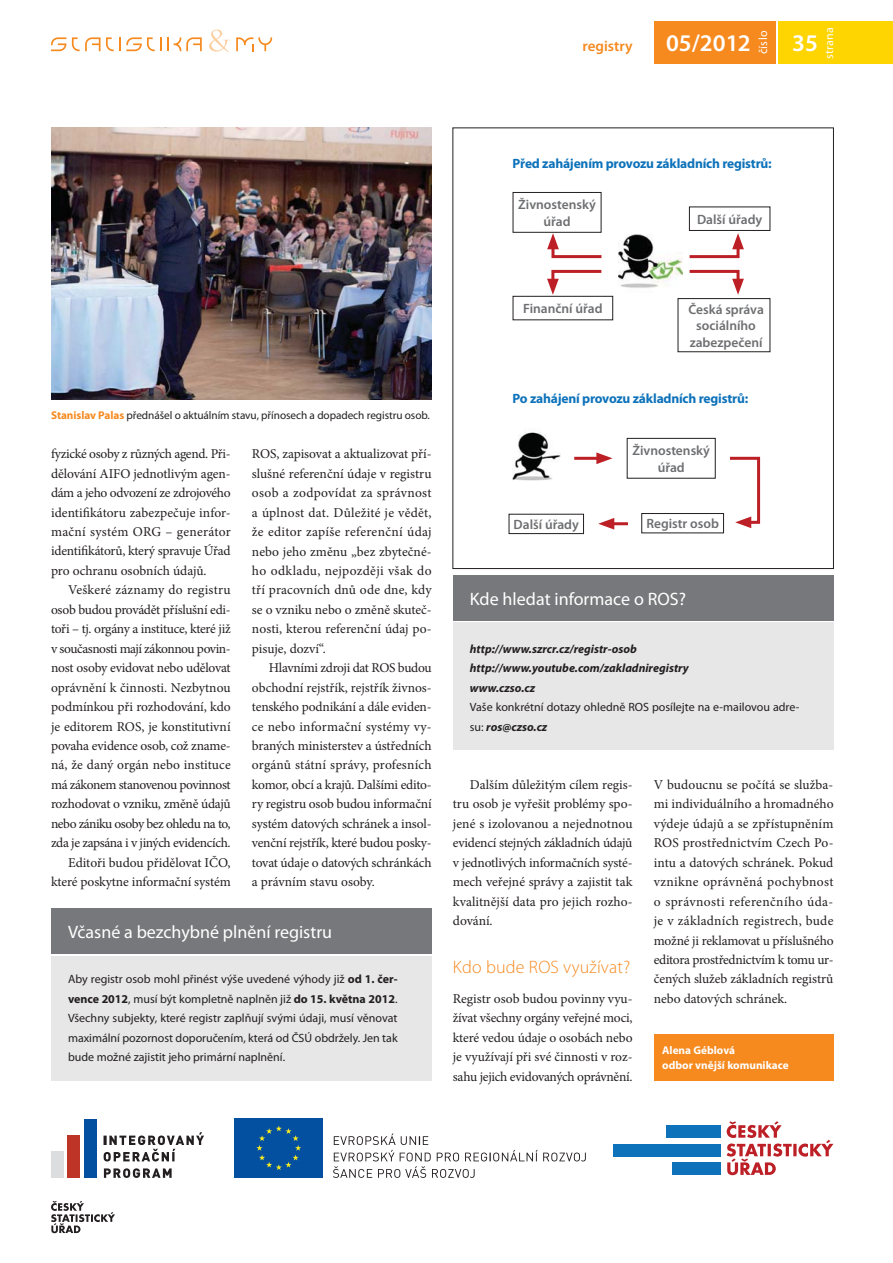
<style>
.page{position:relative;width:893px;height:1263px;background:#fff}
.page>*{position:absolute;margin:0;border:0;box-sizing:border-box;transform-origin:0 0}
.t1{font:600 24px "Myriad Pro";color:#fff}
.t2{font:18px "Myriad Pro";color:#fff}
.t3{font:300 18px "Myriad Pro";letter-spacing:.01em;color:#f68a1f}
.t4{font:600 15px "Myriad Pro";color:#f68a1f}
.t5{font:13.5px/19.5px "Minion Pro";letter-spacing:-.015em;color:#231f20;text-align:justify}
.t6{font:600 13.5px/16.5px "Myriad Pro";color:#6d6e70;text-align:center}
.t7{font:700 13.5px "Myriad Pro";letter-spacing:-.015em;color:#0d72ba}
.t8{font:12px/19.5px "Myriad Pro";color:#231f20;text-align:justify}
.t9{font:italic 700 12px/19.5px "Myriad Pro";color:#231f20}
.t10{font:12px "Myriad Pro";letter-spacing:.02em;color:#fff}
.t11{font:11.25px "Myriad Pro";letter-spacing:-.005em;color:#231f20}
.t12{font:700 11.25px/14.2px "Myriad Pro";color:#fff}
.s1{font-weight:700;color:#f68a1f}
.s2{font-weight:700}
.s3{font-weight:700;font-style:italic}
</style>
<div class="page">
<div style="left:654px;top:21px;width:122px;height:43px;background:#f68a1f"></div>
<svg style="left:51px;top:37px;width:15px;height:14px"></svg>
<svg style="left:168px;top:37px;width:34px;height:14px"></svg>
<svg style="left:236px;top:37px;width:36px;height:14px"></svg>
<svg style="left:72px;top:37px;width:89px;height:14px"></svg>
<svg style="left:209px;top:30px;width:21px;height:22px"></svg>
<div style="left:779px;top:21px;width:114px;height:43px;background:#fed401"></div>
<svg style="left:51px;top:1201px;width:64px;height:32px"></svg>
<div style="left:654px;top:1034px;width:179px;height:47px;background:#f68a1f"></div>
<div style="left:666px;top:1125px;width:55px;height:13px;background:#0d72ba"></div>
<div style="left:614px;top:1144px;width:107px;height:12px;background:#0d72ba"></div>
<div style="left:672px;top:1162px;width:49px;height:13px;background:#0d72ba"></div>
<svg style="left:727px;top:1121px;width:106px;height:54px"></svg>
<svg style="left:104px;top:1132px;width:100px;height:29px"></svg>
<svg style="left:104px;top:1168px;width:68px;height:10px"></svg>
<div style="left:51px;top:1151px;width:12px;height:27px;background:#dcddde"></div>
<div style="left:68px;top:1135px;width:12px;height:43px;background:#be3426"></div>
<div style="left:84px;top:1119px;width:13px;height:59px;background:#0450a0"></div>
<svg style="left:333px;top:1133px;width:253px;height:45px"></svg>
<div style="left:234px;top:1118px;width:89px;height:59px;background:#0450a0"></div>
<svg style="left:256px;top:1125px;width:45px;height:45px"></svg>
<div style="left:51px;top:956px;width:381px;height:125px;background:#e7e7e7"></div>
<div style="left:51px;top:908px;width:381px;height:46px;background:#77787b"></div>
<div style="left:453px;top:623px;width:380px;height:127px;background:#e7e7e7"></div>
<div style="left:453px;top:575px;width:380px;height:46px;background:#77787b"></div>
<img style="left:619px;top:234px;width:64px;height:54px">
<img style="left:513px;top:432px;width:47px;height:49px">
<svg style="left:547px;top:233px;width:55px;height:26px"></svg>
<hr style="left:574px;top:457px;width:28px;height:3px;background:#bc2026">
<svg style="left:596px;top:452px;width:16px;height:12px"></svg>
<hr style="left:609px;top:522px;width:19px;height:3px;background:#bc2026">
<svg style="left:598px;top:518px;width:16px;height:12px"></svg>
<svg style="left:689px;top:233px;width:55px;height:26px"></svg>
<svg style="left:689px;top:269px;width:55px;height:26px"></svg>
<svg style="left:730px;top:456px;width:31px;height:72px"></svg>
<svg style="left:547px;top:269px;width:55px;height:26px"></svg>
<div style="left:513px;top:192px;width:88px;height:41px;border:1px solid #231f20"></div>
<div style="left:627px;top:438px;width:89px;height:41px;border:1px solid #231f20"></div>
<div style="left:513px;top:296px;width:100px;height:24px;border:1px solid #231f20"></div>
<div style="left:509px;top:514px;width:75px;height:20px;border:1px solid #231f20"></div>
<div style="left:641px;top:513px;width:83px;height:20px;border:1px solid #231f20"></div>
<div style="left:678px;top:298px;width:92px;height:54px;border:1px solid #231f20"></div>
<div style="left:689px;top:207px;width:81px;height:24px;border:1px solid #231f20"></div>
<img style="left:51px;top:128px;width:381px;height:272px">
<p class="t4" style="left:582px;top:40px;width:52px">registry</p>
<h1 class="t1" style="left:666px;top:34px;width:86px">05/2012</h1>
<p class="t10" style="left:759px;top:54px;width:25px;rotate:-90deg">číslo</p>
<h1 class="t1" style="left:792px;top:34px;width:27px">35</h1>
<p class="t10" style="left:825px;top:59px;width:34px;rotate:-90deg">strana</p>
<p class="t7" style="left:513px;top:158px;width:261px">Před zahájením provozu základních registrů:</p>
<p class="t6" style="left:518px;top:198px;width:79px">Živnostenský úřad</p>
<p class="t6" style="left:697px;top:212px;width:67px">Další úřady</p>
<p class="t11" style="left:51px;top:411px;width:380px"><span class="s1">Stanislav Palas</span> přednášel o aktuálním stavu, přínosech a dopadech registru osob.</p>
<p class="t5" style="left:51px;top:445px;width:181px">fyzické osoby z různých agend. Při&shy;dělování AIFO jednotlivým agen&shy;dám a jeho odvození ze zdrojového identifikátoru zabezpečuje infor&shy;mační systém ORG – generátor identifikátorů, který spravuje Úřad pro ochranu osobních údajů.</p>
<p class="t5" style="left:51px;top:581px;width:181px;text-align:right">Veškeré záznamy do registru osob budou provádět příslušní edi&shy;toři – tj. orgány a instituce, které již v současnosti mají zákonnou povin&shy;nost osoby evidovat nebo udělovat oprávnění k činnosti. Nezbytnou podmínkou při rozhodování, kdo je editorem ROS, je konstitutivní povaha evidence osob, což zname&shy;ná, že daný orgán nebo instituce má zákonem stanovenou povinnost rozhodovat o vzniku, změně údajů nebo zániku osoby bez ohledu na to, zda je zapsána i v jiných evidencích.<br>Editoři budou přidělovat IČO, které poskytne informační systém</p>
<p class="t5" style="left:252px;top:445px;width:181px">ROS, zapisovat a aktualizovat pří&shy;slušné referenční údaje v registru osob a zodpovídat za správnost a úplnost dat. Důležité je vědět, že editor zapíše referenční údaj nebo jeho změnu „bez zbytečné&shy;ho odkladu, nejpozději však do tří pracovních dnů ode dne, kdy se o vzniku nebo o změně skuteč&shy;nosti, kterou referenční údaj po&shy;pisuje, dozví“.</p>
<p class="t5" style="left:252px;top:659px;width:181px;text-indent:17px">Hlavními zdroji dat ROS budou obchodní rejstřík, rejstřík živnos&shy;tenského podnikání a dále eviden&shy;ce nebo informační systémy vy&shy;braných ministerstev a ústředních orgánů státní správy, profesních komor, obcí a krajů. Dalšími edito&shy;ry registru osob budou informační systém datových schránek a insol&shy;venční rejstřík, které budou posky&shy;tovat údaje o datových schránkách a právním stavu osoby.</p>
<h2 class="t2" style="left:68px;top:925px;width:266px">Včasné a bezchybné plnění registru</h2>
<p class="t8" style="left:68px;top:971px;width:331px">Aby registr osob mohl přinést výše uvedené výhody již <span class="s2">od 1. čer&shy;vence 2012</span>, musí být kompletně naplněn již <span class="s2">do 15. května 2012</span>.<br>Všechny subjekty, které registr zaplňují svými údaji, musí věnovat maximální pozornost doporučením, která od ČSÚ obdržely. Jen tak bude možné zajistit jeho primární naplnění.</p>
<p class="t6" style="left:523px;top:302px;width:81px">Finanční úřad</p>
<p class="t6" style="left:688px;top:302px;width:77px">Česká správa sociálního zabezpečení</p>
<p class="t7" style="left:513px;top:393px;width:237px">Po zahájení provozu základních registrů:</p>
<p class="t6" style="left:632px;top:444px;width:79px">Živnostenský úřad</p>
<p class="t6" style="left:514px;top:518px;width:67px">Další úřady</p>
<p class="t6" style="left:646px;top:517px;width:74px">Registr osob</p>
<h2 class="t2" style="left:470px;top:592px;width:218px">Kde hledat informace o ROS?</h2>
<p class="t9" style="left:470px;top:640px;width:220px">http://www.szrcr.cz/registr-osob http://www.youtube.com/zakladniregistry www.czso.cz</p>
<p class="t8" style="left:470px;top:698px;width:331px">Vaše konkrétní dotazy ohledně ROS posílejte na e-mailovou adre&shy;su: <span class="s3">ros@czso.cz</span></p>
<p class="t5" style="left:453px;top:776px;width:181px;text-indent:17px">Dalším důležitým cílem regis&shy;tru osob je vyřešit problémy spo&shy;jené s izolovanou a nejednotnou evidencí stejných základních údajů v jednotlivých informačních systé&shy;mech veřejné správy a zajistit tak kvalitnější data pro jejich rozho&shy;dování.</p>
<h2 class="t3" style="left:453px;top:960px;width:179px">Kdo bude ROS využívat?</h2>
<p class="t5" style="left:453px;top:990px;width:181px">Registr osob budou povinny vyu&shy;žívat všechny orgány veřejné moci, které vedou údaje o osobách nebo je využívají při své činnosti v roz&shy;sahu jejich evidovaných oprávnění.</p>
<p class="t5" style="left:654px;top:776px;width:181px">V budoucnu se počítá se služba&shy;mi individuálního a hromadného výdeje údajů a se zpřístupněním ROS prostřednictvím Czech Po&shy;intu a datových schránek. Pokud vznikne oprávněná pochybnost o správnosti referenčního úda&shy;je v základních registrech, bude možné ji reklamovat u příslušného editora prostřednictvím k tomu ur&shy;čených služeb základních registrů nebo datových schránek.</p>
<p class="t12" style="left:662px;top:1044px;width:128px">Alena Géblová<br>odbor vnější komunikace</p>
</div>
